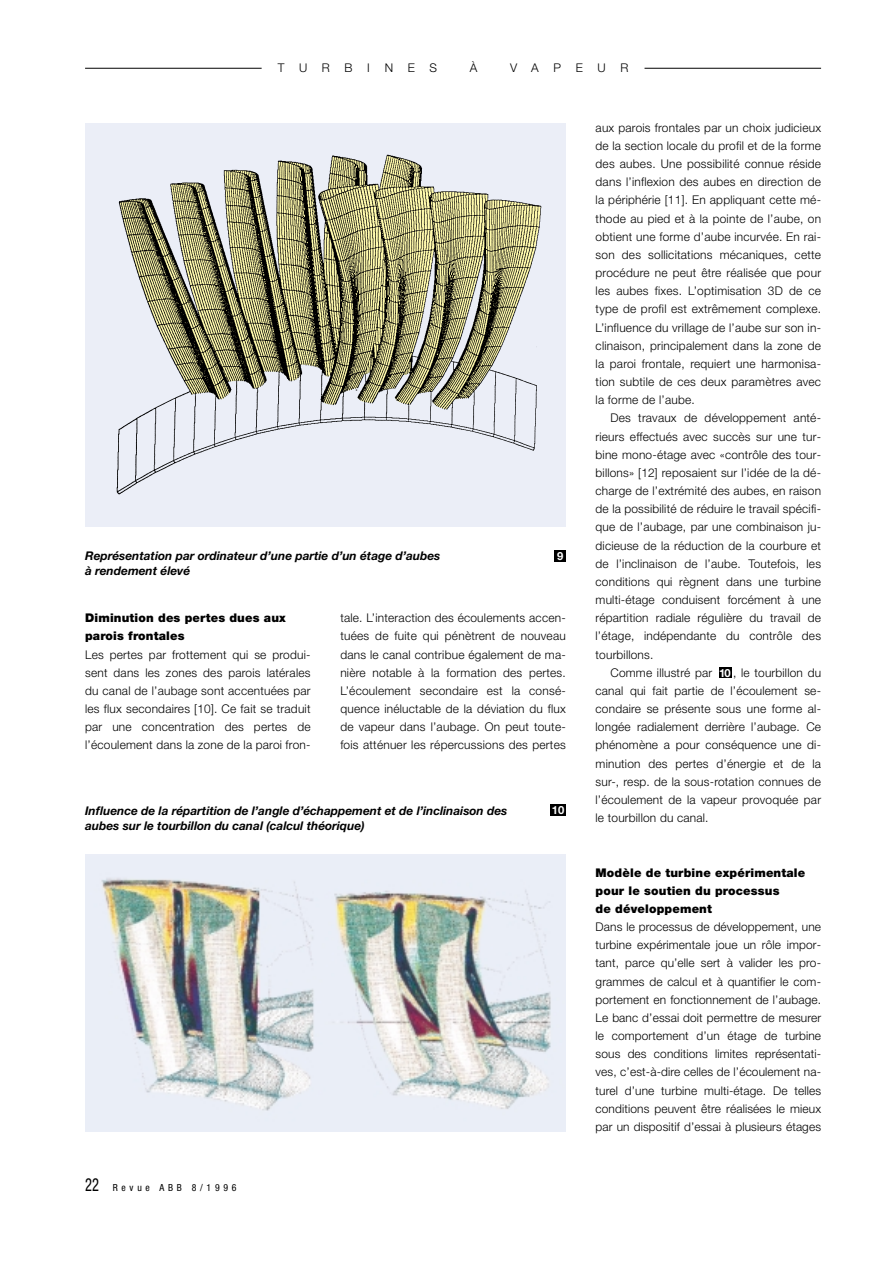
<style>
.page{position:relative;width:893px;height:1263px;background:#fff}
.page>*{position:absolute;margin:0;border:0;box-sizing:border-box;transform-origin:0 0}
.t1{font:300 12px/18.1px "Helvetica Neue";letter-spacing:.015em;color:#000;text-align:justify}
.t2{font:italic 700 12px/15px "Helvetica Neue";color:#000}
.t3{font:900 12px/18.1px "Helvetica Neue";letter-spacing:.015em;color:#000}
.t4{font:300 12px "Helvetica Neue";letter-spacing:1.225em;color:#000}
.t5{font:700 11.25px "Helvetica Neue";color:#fff}
.t6{font:condensed 9.75px "Helvetica Neue";letter-spacing:.385em;color:#000}
.s1{font-size:18px}
.s2{font-weight:700;font-size:11.25px;color:#fff}
</style>
<div class="page">
<div style="left:718px;top:667px;width:13px;height:11px;background:#000"></div>
<div style="left:85px;top:123px;width:481px;height:404px;background:#ebeef7"></div>
<img style="left:116px;top:154px;width:426px;height:341px">
<div style="left:555px;top:551px;width:11px;height:11px;background:#000"></div>
<div style="left:550px;top:805px;width:16px;height:11px;background:#000"></div>
<img style="left:85px;top:857px;width:480px;height:274px">
<hr style="left:85px;top:68px;width:176px;height:1px;background:#000">
<hr style="left:644px;top:68px;width:177px;height:1px;background:#000">
<p class="t4" style="left:278px;top:64px;width:161px">TURBINES</p>
<p class="t1" style="left:470px;top:60px;width:9px">À</p>
<p class="t1" style="left:510px;top:60px;width:120px">VAPEUR</p>
<p class="t2" style="left:85px;top:550px;width:357px">Représentation par ordinateur d’une partie d’un étage d’aubes à rendement élevé</p>
<p class="t5" style="left:557px;top:552px;width:8px">9</p>
<p class="t3" style="left:85px;top:610px;width:202px">Diminution des pertes dues aux parois frontales</p>
<p class="t1" style="left:85px;top:646px;width:227px">Les pertes par frottement qui se produi&shy;sent dans les zones des parois latérales du canal de l’aubage sont accentuées par les flux secondaires [10]. Ce fait se traduit par une concentration des pertes de l’écoulement dans la zone de la paroi fron-</p>
<p class="t1" style="left:340px;top:610px;width:227px">tale. L’interaction des écoulements accen&shy;tuées de fuite qui pénètrent de nouveau dans le canal contribue également de ma&shy;nière notable à la formation des pertes.<br>L’écoulement secondaire est la consé&shy;quence inéluctable de la déviation du flux de vapeur dans l’aubage. On peut toute&shy;fois atténuer les répercussions des pertes</p>
<p class="t2" style="left:85px;top:805px;width:424px">Influence de la répartition de l’angle d’échappement et de l’inclinaison des aubes sur le tourbillon du canal (calcul théorique)</p>
<p class="t5" style="left:552px;top:806px;width:14px">10</p>
<p class="t6" style="left:85px;top:1184px;width:153px"><span class="s1">22</span> Revue ABB 8/1996</p>
<p class="t1" style="left:595px;top:120px;width:227px">aux parois frontales par un choix judicieux de la section locale du profil et de la forme des aubes. Une possibilité connue réside dans l’inflexion des aubes en direction de la périphérie [11]. En appliquant cette mé&shy;thode au pied et à la pointe de l’aube, on obtient une forme d’aube incurvée. En rai&shy;son des sollicitations mécaniques, cette procédure ne peut être réalisée que pour les aubes fixes. L’optimisation 3D de ce type de profil est extrêmement complexe.<br>L’influence du vrillage de l’aube sur son in&shy;clinaison, principalement dans la zone de la paroi frontale, requiert une harmonisa&shy;tion subtile de ces deux paramètres avec la forme de l’aube.</p>
<p class="t1" style="left:610px;top:410px;width:212px">Des travaux de développement anté-</p>
<p class="t1" style="left:595px;top:428px;width:227px">rieurs effectués avec succès sur une tur-</p>
<p class="t1" style="left:595px;top:447px;width:227px">bine mono-étage avec «contrôle des tour-</p>
<p class="t1" style="left:595px;top:465px;width:227px">billons» [12] reposaient sur l’idée de la dé-</p>
<p class="t1" style="left:595px;top:483px;width:227px">charge de l’extrémité des aubes, en raison</p>
<p class="t1" style="left:595px;top:501px;width:227px">de la possibilité de réduire le travail spécifi-</p>
<p class="t1" style="left:595px;top:519px;width:227px">que de l’aubage, par une combinaison ju-</p>
<p class="t1" style="left:595px;top:537px;width:227px">dicieuse de la réduction de la courbure et</p>
<p class="t1" style="left:595px;top:556px;width:227px">de l’inclinaison de l’aube. Toutefois, les</p>
<p class="t1" style="left:595px;top:574px;width:227px">conditions qui règnent dans une turbine</p>
<p class="t1" style="left:595px;top:592px;width:227px">multi-étage conduisent forcément à une</p>
<p class="t1" style="left:595px;top:610px;width:227px">répartition radiale régulière du travail de</p>
<p class="t1" style="left:595px;top:628px;width:227px">l’étage, indépendante du contrôle des</p>
<p class="t1" style="left:595px;top:646px;width:59px">tourbillons.</p>
<p class="t1" style="left:610px;top:665px;width:103px">Comme illustré par</p>
<p class="t1" style="left:595px;top:665px;width:227px;text-indent:123px"><span class="s2">10</span> , le tourbillon du canal qui fait partie de l’écoulement se&shy;condaire se présente sous une forme al&shy;longée radialement derrière l’aubage. Ce phénomène a pour conséquence une di&shy;minution des pertes d’énergie et de la sur-, resp. de la sous-rotation connues de l’écoulement de la vapeur provoquée par le tourbillon du canal.</p>
<p class="t3" style="left:595px;top:864px;width:211px">Modèle de turbine expérimentale pour le soutien du processus<br>de développement</p>
<p class="t1" style="left:595px;top:919px;width:227px">Dans le processus de développement, une turbine expérimentale joue un rôle impor&shy;tant, parce qu’elle sert à valider les pro&shy;grammes de calcul et à quantifier le com&shy;portement en fonctionnement de l’aubage.<br>Le banc d’essai doit permettre de mesurer le comportement d’un étage de turbine sous des conditions limites représentati&shy;ves, c’est-à-dire celles de l’écoulement na&shy;turel d’une turbine multi-étage. De telles conditions peuvent être réalisées le mieux par un dispositif d’essai à plusieurs étages</p>
</div>
